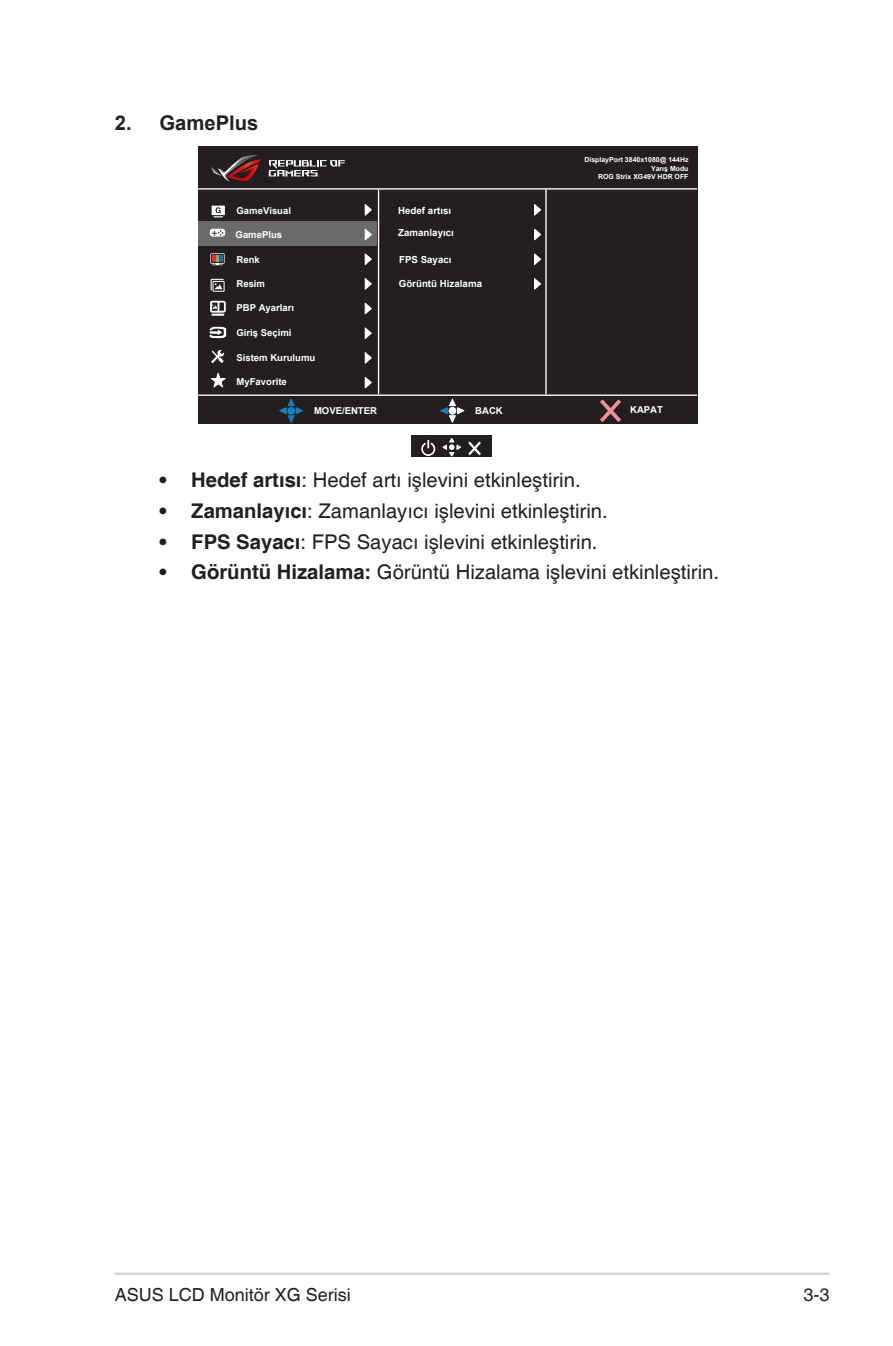
<style>
.page{position:relative;width:893px;height:1346px;background:#fff}
.page>*{position:absolute;margin:0;border:0;box-sizing:border-box;transform-origin:0 0}
.t1{font:20.25px "Helvetica";color:#231f20}
.t2{font:700 20.25px "Arial";color:#231f20}
.t3{font:18px "Helvetica";color:#231f20}
.t4{font:10.8px "Arial";color:#231f20}
.t5{font:700 9.67px "Arial";color:#fff}
.t6{font:700 9.45px "Arial";color:#fff}
.t7{font:700 6.98px/8.3px "Arial";color:#fff;text-align:right}
.s1{font-weight:700}
</style>
<div class="page">
<hr style="left:115px;top:1272px;width:714px;height:3px;background:#d1d2d4">
<div style="left:198px;top:146px;width:500px;height:277px;background:#231f20"></div>
<hr style="left:378px;top:190px;width:1px;height:204px;background:#fff">
<hr style="left:545px;top:190px;width:2px;height:204px;background:#fff">
<svg style="left:534px;top:204px;width:7px;height:12px"></svg>
<svg style="left:534px;top:228px;width:8px;height:13px"></svg>
<svg style="left:534px;top:253px;width:7px;height:12px"></svg>
<svg style="left:534px;top:278px;width:7px;height:12px"></svg>
<svg style="left:600px;top:399px;width:21px;height:23px"></svg>
<hr style="left:198px;top:188px;width:499px;height:2px;background:#fff">
<hr style="left:198px;top:394px;width:499px;height:2px;background:#fff">
<div style="left:199px;top:221px;width:178px;height:25px;background:#6c696d"></div>
<svg style="left:364px;top:204px;width:8px;height:12px"></svg>
<svg style="left:364px;top:228px;width:8px;height:13px"></svg>
<svg style="left:364px;top:253px;width:8px;height:12px"></svg>
<svg style="left:364px;top:278px;width:8px;height:12px"></svg>
<svg style="left:364px;top:302px;width:8px;height:13px"></svg>
<svg style="left:364px;top:327px;width:8px;height:12px"></svg>
<svg style="left:364px;top:352px;width:8px;height:12px"></svg>
<svg style="left:364px;top:376px;width:8px;height:13px"></svg>
<svg style="left:210px;top:253px;width:15px;height:12px"></svg>
<div style="left:212px;top:281px;width:13px;height:11px;border:1px solid #fff"></div>
<svg style="left:211px;top:279px;width:13px;height:12px"></svg>
<svg style="left:211px;top:349px;width:13px;height:14px"></svg>
<svg style="left:211px;top:373px;width:15px;height:15px"></svg>
<svg style="left:277px;top:398px;width:28px;height:26px"></svg>
<div style="left:287px;top:407px;width:8px;height:8px;background:#0089cf;border-radius:50%"></div>
<svg style="left:439px;top:398px;width:27px;height:26px"></svg>
<div style="left:448px;top:407px;width:8px;height:8px;background:#fff;border-radius:50%"></div>
<svg style="left:209px;top:327px;width:17px;height:11px"></svg>
<svg style="left:212px;top:206px;width:13px;height:11px"></svg>
<svg style="left:269px;top:160px;width:76px;height:16px"></svg>
<svg style="left:211px;top:155px;width:50px;height:27px"></svg>
<div style="left:210px;top:229px;width:15px;height:7px;background:#fff;border-radius:3px"></div>
<div style="left:210px;top:229px;width:15px;height:8px;border:1px solid #fff;border-radius:3px"></div>
<svg style="left:218px;top:230px;width:5px;height:6px"></svg>
<div style="left:210px;top:301px;width:16px;height:12px;border:2px solid #fff"></div>
<svg style="left:211px;top:302px;width:14px;height:14px"></svg>
<div style="left:411px;top:435px;width:81px;height:21px;background:#231f20"></div>
<svg style="left:421px;top:440px;width:14px;height:16px"></svg>
<svg style="left:442px;top:438px;width:19px;height:18px"></svg>
<svg style="left:468px;top:441px;width:13px;height:14px"></svg>
<p class="t2" style="left:115px;top:109px;width:145px">2. GamePlus</p>
<p class="t4" style="left:211px;top:226px;width:8px">+</p>
<p class="t6" style="left:236px;top:204px;width:56px">GameVisual</p>
<p class="t6" style="left:236px;top:228px;width:48px">GamePlus</p>
<p class="t6" style="left:236px;top:253px;width:25px">Renk</p>
<p class="t6" style="left:236px;top:278px;width:30px">Resim</p>
<p class="t6" style="left:236px;top:301px;width:59px">PBP Ayarları</p>
<p class="t6" style="left:236px;top:327px;width:57px">Giriş Seçimi</p>
<p class="t6" style="left:236px;top:351px;width:80px">Sistem Kurulumu</p>
<p class="t6" style="left:236px;top:375px;width:52px">MyFavorite</p>
<p class="t5" style="left:398px;top:204px;width:55px">Hedef artısı</p>
<p class="t5" style="left:398px;top:227px;width:57px">Zamanlayıcı</p>
<p class="t5" style="left:399px;top:253px;width:54px">FPS Sayacı</p>
<p class="t5" style="left:399px;top:278px;width:85px">Görüntü Hizalama</p>
<p class="t6" style="left:314px;top:404px;width:65px">MOVE/ENTER</p>
<p class="t6" style="left:475px;top:404px;width:29px">BACK</p>
<p class="t7" style="left:584px;top:156px;width:106px">DisplayPort 3840x1080@ 144Hz<br>Yarış Modu<br>ROG Strix XG49V HDR OFF</p>
<p class="t6" style="left:630px;top:404px;width:34px">KAPAT</p>
<p class="t1" style="left:159px;top:468px;width:423px"><span class="s1">• Hedef artısı</span>: Hedef artı işlevini etkinleştirin.</p>
<p class="t1" style="left:159px;top:499px;width:450px"><span class="s1">• Zamanlayıcı</span>: Zamanlayıcı işlevini etkinleştirin.</p>
<p class="t1" style="left:159px;top:530px;width:440px"><span class="s1">• FPS Sayacı</span>: FPS Sayacı işlevini etkinleştirin.</p>
<p class="t1" style="left:159px;top:560px;width:561px"><span class="s1">• Görüntü Hizalama:</span> Görüntü Hizalama işlevini etkinleştirin.</p>
<p class="t3" style="left:115px;top:1284px;width:238px">ASUS LCD Monitör XG Serisi</p>
<p class="t3" style="left:803px;top:1284px;width:28px">3-3</p>
</div>
